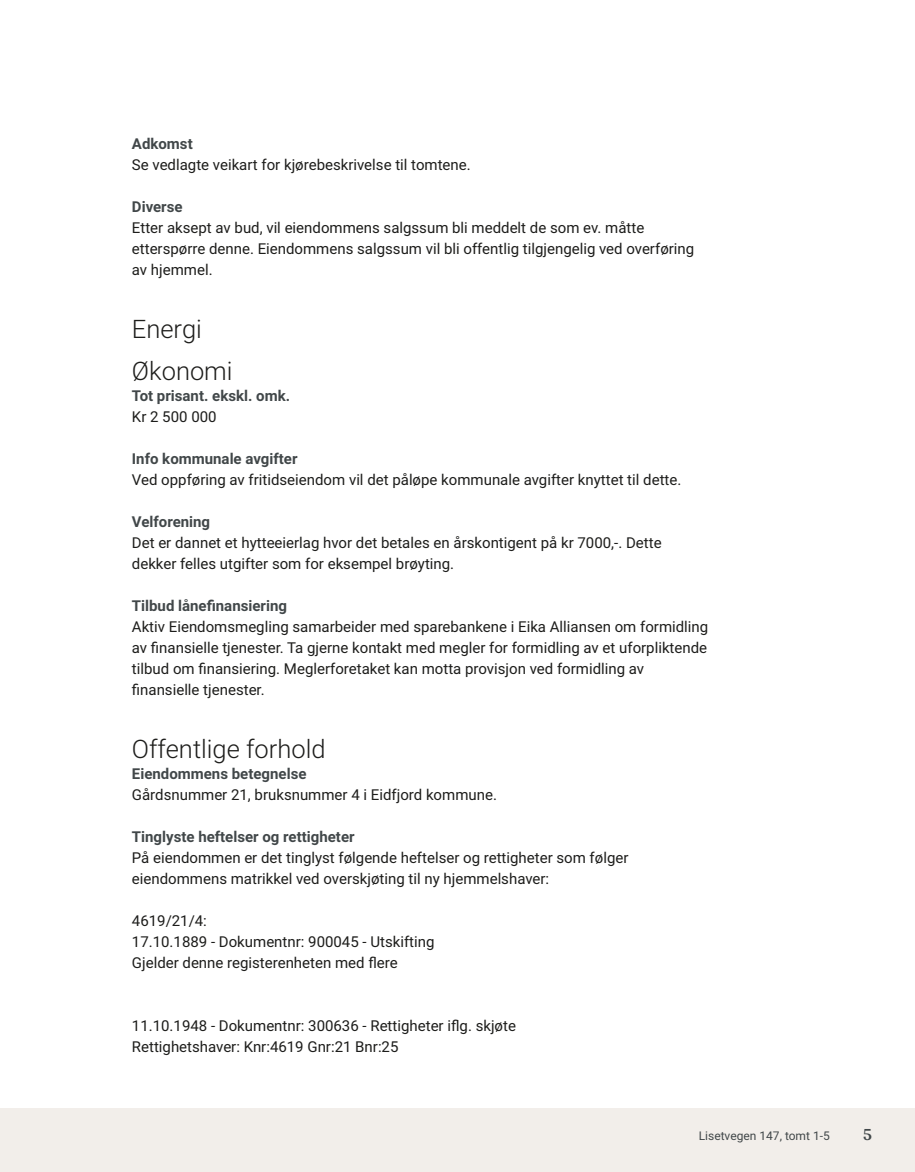
<style>
.page{position:relative;width:915px;height:1172px;background:#fff}
.page>*{position:absolute;margin:0;border:0;box-sizing:border-box;transform-origin:0 0}
.t1{font:300 25.5px/42px "Roboto";color:#1d1d1b}
.t2{font:700 18px "Arya";color:#414749}
.t3{font:15px/21px "Roboto";color:#1d1d1b}
.t4{font:700 15px "Roboto";color:#414749}
.t5{font:12px "Roboto";color:#414749}
</style>
<div class="page">
<div style="left:0;top:1108px;width:914px;height:64px;background:#f2eeea"></div>
<p class="t4" style="left:132px;top:133px;width:62px">Adkomst</p>
<p class="t3" style="left:132px;top:153px;width:340px">Se vedlagte veikart for kjørebeskrivelse til tomtene.</p>
<p class="t4" style="left:132px;top:196px;width:52px">Diverse</p>
<p class="t3" style="left:132px;top:216px;width:563px">Etter aksept av bud, vil eiendommens salgssum bli meddelt de som ev. måtte etterspørre denne. Eiendommens salgssum vil bli offentlig tilgjengelig ved overføring av hjemmel.</p>
<h1 class="t1" style="left:132px;top:307px;width:102px">Energi<br>Økonomi</h1>
<p class="t4" style="left:132px;top:385px;width:160px">Tot prisant. ekskl. omk.</p>
<p class="t3" style="left:132px;top:405px;width:86px">Kr 2 500 000</p>
<p class="t4" style="left:132px;top:448px;width:167px">Info kommunale avgifter</p>
<p class="t3" style="left:132px;top:468px;width:550px">Ved oppføring av fritidseiendom vil det påløpe kommunale avgifter knyttet til dette.</p>
<p class="t4" style="left:132px;top:511px;width:80px">Velforening</p>
<p class="t3" style="left:132px;top:531px;width:531px">Det er dannet et hytteeierlag hvor det betales en årskontigent på kr 7000,‑. Dette dekker felles utgifter som for eksempel brøyting.</p>
<p class="t4" style="left:132px;top:595px;width:156px">Tilbud lånefinansiering</p>
<p class="t3" style="left:132px;top:615px;width:577px">Aktiv Eiendomsmegling samarbeider med sparebankene i Eika Alliansen om formidling av finansielle tjenester. Ta gjerne kontakt med megler for formidling av et uforpliktende tilbud om finansiering. Meglerforetaket kan motta provisjon ved formidling av finansielle tjenester.</p>
<h1 class="t1" style="left:132px;top:727px;width:195px">Offentlige forhold</h1>
<p class="t4" style="left:132px;top:763px;width:176px">Eiendommens betegnelse</p>
<p class="t3" style="left:132px;top:783px;width:366px">Gårdsnummer 21, bruksnummer 4 i Eidfjord kommune.</p>
<p class="t4" style="left:132px;top:826px;width:224px">Tinglyste heftelser og rettigheter</p>
<p class="t3" style="left:132px;top:846px;width:498px">På eiendommen er det tinglyst følgende heftelser og rettigheter som følger eiendommens matrikkel ved overskjøting til ny hjemmelshaver:</p>
<p class="t3" style="left:132px;top:909px;width:304px">4619/21/4:<br>17.10.1889 ‑ Dokumentnr: 900045 ‑ Utskifting<br>Gjelder denne registerenheten med flere</p>
<p class="t3" style="left:132px;top:1014px;width:385px">11.10.1948 ‑ Dokumentnr: 300636 ‑ Rettigheter iflg. skjøte<br>Rettighetshaver: Knr:4619 Gnr:21 Bnr:25</p>
<p class="t5" style="left:698px;top:1127px;width:133px">Lisetvegen 147, tomt 1‑5</p>
<p class="t2" style="left:862px;top:1123px;width:11px">5</p>
</div>
